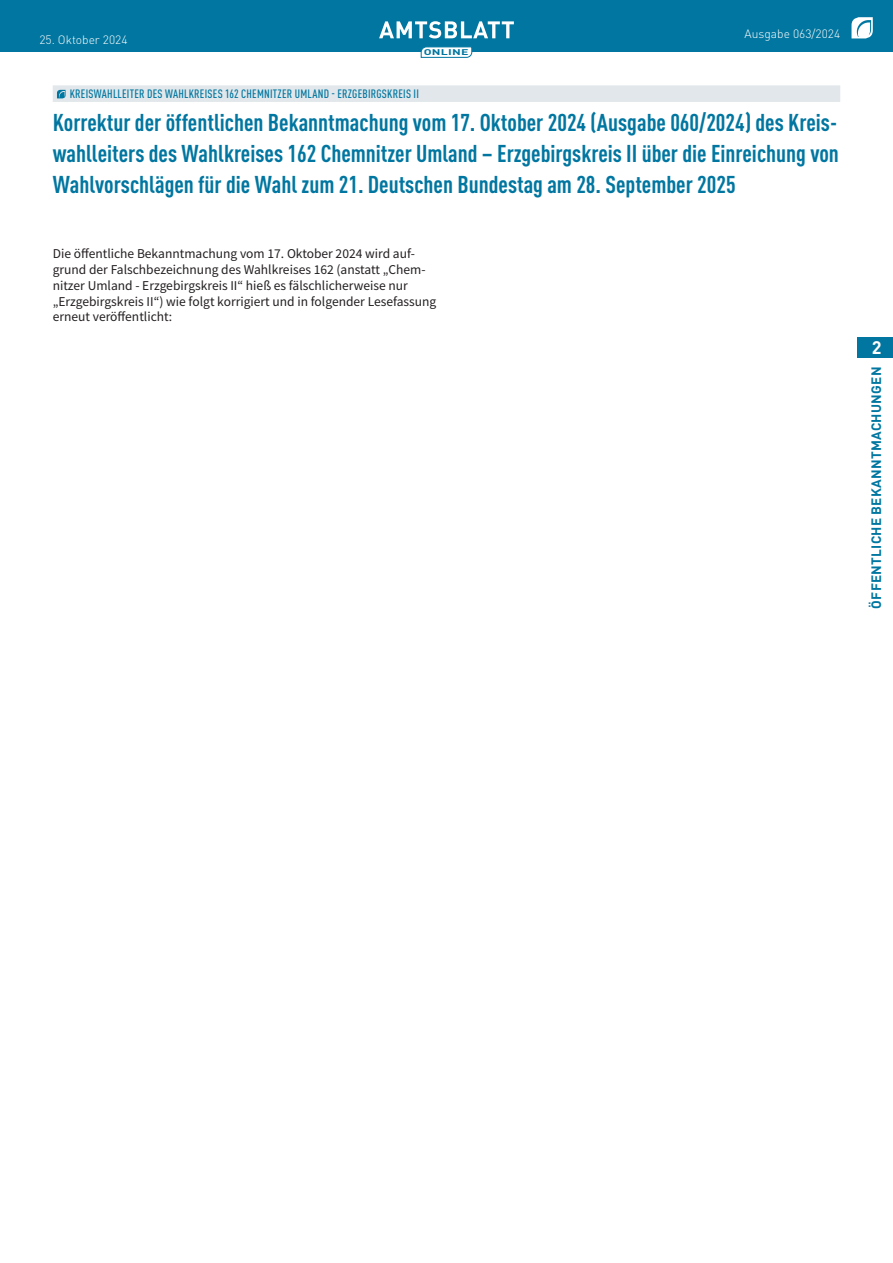
<style>
.page{position:relative;width:893px;height:1263px;background:#fff}
.page>*{position:absolute;margin:0;border:0;box-sizing:border-box;transform-origin:0 0}
._2022_-_Öffentliches_-_HZ16{font:700 condensed 24px/30.8px "DIN Pro";color:#0076a0;text-align:justify}
.t1{font:700 18px "DIN Pro";color:#fff}
._2022_-_Brotschrift{font:13.5px/15.8px "Source Sans Pro";color:#231f20}
.t2{font:700 13.5px "DIN Pro";letter-spacing:.02em;color:#0076a0}
._2022_-_Öffentliches_-_DZ{font:500 condensed 12px "DIN Pro";letter-spacing:.02em;color:#0076a0}
.t3{font:300 12px "DIN Pro";color:#fff}
.t4{font:700 8.25px "DIN Pro";letter-spacing:.02em;color:#0076a0;scale:1.5 1}
</style>
<div class="page">
<div style="left:0;top:0;width:893px;height:51px;background:#0076a0"></div>
<svg style="left:851px;top:17px;width:22px;height:21px"></svg>
<svg style="left:379px;top:21px;width:135px;height:17px"></svg>
<svg style="left:421px;top:47px;width:51px;height:11px"></svg>
<div style="left:857px;top:337px;width:36px;height:21px;background:#0076a0"></div>
<div style="left:53px;top:85px;width:787px;height:17px;background:#e1e7ea"></div>
<svg style="left:57px;top:90px;width:9px;height:8px"></svg>
<p class="t3" style="left:39px;top:30px;width:90px">25. Oktober 2024</p>
<p class="t4" style="left:424px;top:45px;width:31px">ONLINE</p>
<p class="t3" style="left:745px;top:25px;width:97px">Ausgabe 063/2024</p>
<p class="_2022_-_Öffentliches_-_DZ" style="left:70px;top:85px;width:351px">KREISWAHLLEITER DES WAHLKREISES 162 CHEMNITZER UMLAND - ERZGEBIRGSKREIS II</p>
<p class="_2022_-_Öffentliches_-_HZ16" style="left:53px;top:105px;width:788px">Korrektur der öffentlichen Bekanntmachung vom 17. Oktober 2024 (Ausgabe 060/2024) des Kreis&shy;wahlleiters des Wahlkreises 162 Chemnitzer Umland – Erzgebirgskreis II über die Einreichung von Wahlvorschlägen für die Wahl zum 21. Deutschen Bundestag am 28. September 2025</p>
<p class="_2022_-_Brotschrift" style="left:53px;top:246px;width:385px">Die öffentliche Bekanntmachung vom 17. Oktober 2024 wird auf&shy;grund der Falschbezeichnung des Wahlkreises 162 (anstatt „Chem&shy;nitzer Umland - Erzgebirgskreis II“ hieß es fälschlicherweise nur „Erzgebirgskreis II“) wie folgt korrigiert und in folgender Lesefassung erneut veröffentlicht:</p>
<h2 class="t1" style="left:872px;top:333px;width:11px">2</h2>
<p class="t2" style="left:865px;top:609px;width:243px;rotate:-90deg">ÖFFENTLICHE BEKANNTMACHUNGEN</p>
</div>
